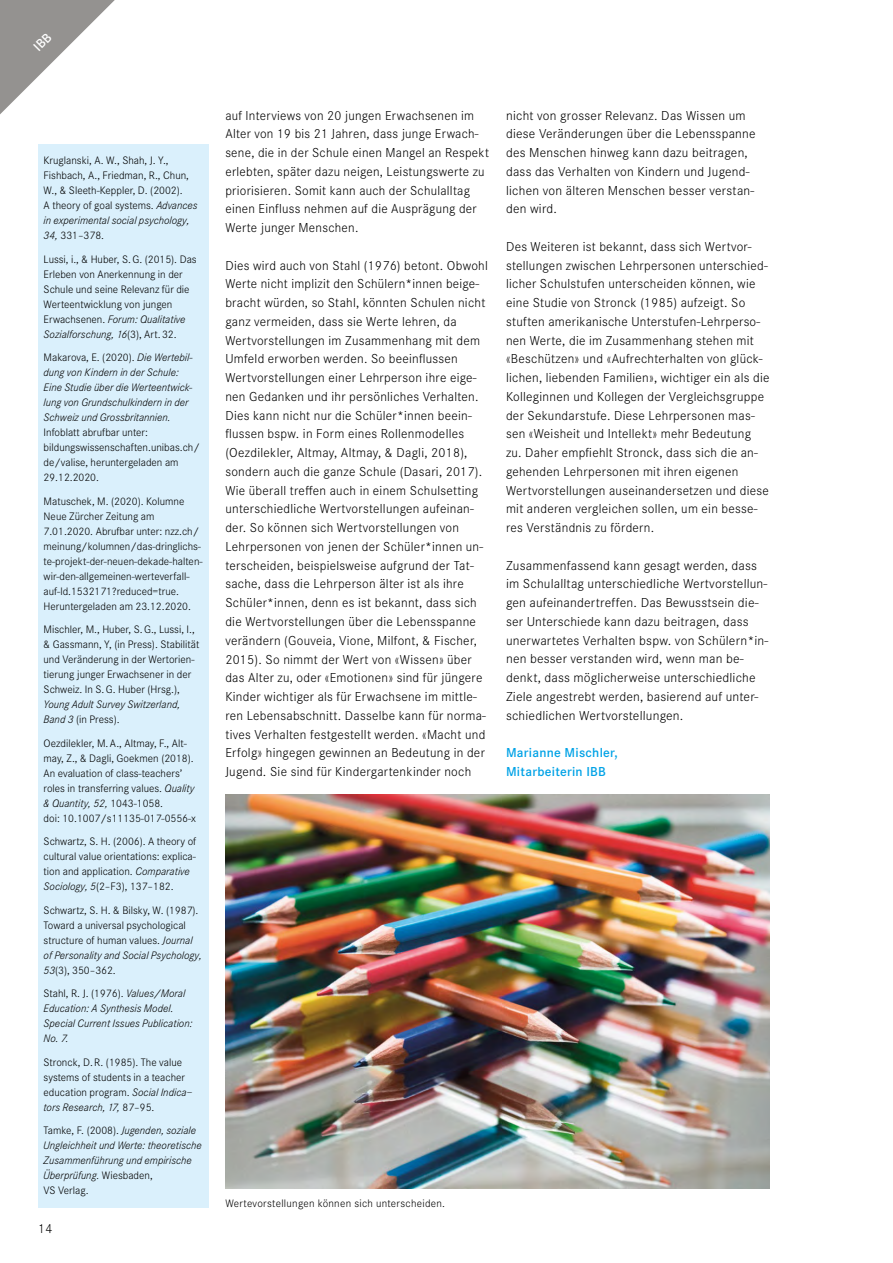
<style>
.page{position:relative;width:893px;height:1263px;background:#fff}
.page>*{position:absolute;margin:0;border:0;box-sizing:border-box;transform-origin:0 0}
.t1{font:300 13.5px/18.8px "Corporate S";letter-spacing:.02em;color:#000}
.t2{font:600 13.5px/18.8px "Corporate S";letter-spacing:.02em;color:#00a2e6}
.t3{font:300 11.25px/15px "Corporate S";color:#000}
.t4{font:italic 300 11.25px/15px "Corporate S";color:#000}
.t5{font:300 11.25px "Corporate S";letter-spacing:.025em;color:#000}
.s1{font-style:italic}
.s2{font-style:normal}
</style>
<div class="page">
<img style="left:225px;top:795px;width:545px;height:393px">
<div style="left:38px;top:144px;width:170px;height:1063px;background:#daf0fc"></div>
<svg style="left:0;top:0;width:115px;height:115px"></svg>
<p class="t3" style="left:44px;top:153px;width:155px">Kruglanski, A. W., Shah, J. Y.,<br>Fishbach, A., Friedman, R., Chun,<br>W., &amp; Sleeth-Keppler, D. (2002).<br>A theory of goal systems. <span class="s1">Advances in experimental social psychology,<br>34,</span> 331–378.</p>
<p class="t3" style="left:44px;top:251px;width:155px">Lussi, i., &amp; Huber, S. G. (2015). Das<br>Erleben von Anerkennung in der<br>Schule und seine Relevanz für die<br>Werteentwicklung von jungen<br>Erwachsenen. <span class="s1">Forum: Qualitative<br>Sozialforschung, 16</span>(3), Art. 32.</p>
<p class="t4" style="left:44px;top:350px;width:150px"><span class="s2">Makarova, E. (2020).</span> Die Wertebil&shy;dung von Kindern in der Schule:<br>Eine Studie über die Werteentwick&shy;lung von Grundschulkindern in der Schweiz und Grossbritannien.</p>
<p class="t3" style="left:44px;top:425px;width:158px">Infoblatt abrufbar unter: bildungswissenschaften.unibas.ch/ de/valise, heruntergeladen am<br>29.12.2020.</p>
<p class="t3" style="left:44px;top:493px;width:161px">Matuschek, M. (2020). Kolumne Neue Zürcher Zeitung am 7.01.2020. Abrufbar unter: nzz.ch/ meinung/kolumnen/das-dringlichs&shy;te-projekt-der-neuen-dekade-halten&shy;wir-den-allgemeinen-werteverfall&shy;auf-ld.1532171?reduced=true.<br>Heruntergeladen am 23.12.2020.</p>
<p class="t3" style="left:44px;top:622px;width:157px">Mischler, M., Huber, S. G., Lussi, I., &amp; Gassmann, Y, (in Press). Stabilität und Veränderung in der Wertorien&shy;tierung junger Erwachsener in der Schweiz. In S. G. Huber (Hrsg.),</p>
<p class="t4" style="left:44px;top:697px;width:138px">Young Adult Survey Switzerland,<br>Band 3 <span class="s2">(in Press).</span></p>
<p class="t3" style="left:44px;top:735px;width:154px">Oezdilekler, M. A., Altmay, F., Alt&shy;may, Z., &amp; Dagli, Goekmen (2018).<br>An evaluation of class-teachers’ roles in transferring values. <span class="s1">Quality &amp; Quantity, 52,</span> 1043-1058.<br>doi: 10.1007/s11135-017-0556-x</p>
<p class="t3" style="left:44px;top:834px;width:154px">Schwartz, S. H. (2006). A theory of cultural value orientations: explica&shy;tion and application. <span class="s1">Comparative Sociology, 5</span>(2–F3), 137–182.</p>
<p class="t3" style="left:44px;top:902px;width:160px">Schwartz, S. H. &amp; Bilsky, W. (1987).<br>Toward a universal psychological structure of human values. <span class="s1">Journal of Personality and Social Psychology,<br>53</span>(3), 350–362.</p>
<p class="t4" style="left:44px;top:986px;width:150px"><span class="s2">Stahl, R. J. (1976).</span> Values/Moral<br>Education: A Synthesis Model.<br>Special Current Issues Publication:<br>No. 7.</p>
<p class="t3" style="left:44px;top:1054px;width:150px">Stronck, D. R. (1985). The value systems of students in a teacher education program. <span class="s1">Social Indica– tors Research, 17,</span> 87–95.</p>
<p class="t4" style="left:44px;top:1123px;width:160px"><span class="s2">Tamke, F. (2008).</span> Jugenden, soziale<br>Ungleichheit und Werte: theoretische<br>Zusammenführung und empirische<br>Überprüfung. <span class="s2">Wiesbaden,<br>VS Verlag.</span></p>
<p class="t1" style="left:38px;top:1219px;width:16px">14</p>
<p class="t1" style="left:225px;top:105px;width:265px">auf Interviews von 20 jungen Erwachsenen im Alter von 19 bis 21 Jahren, dass junge Erwach&shy;sene, die in der Schule einen Mangel an Respekt erlebten, später dazu neigen, Leistungswerte zu priorisieren. Somit kann auch der Schulalltag einen Einfluss nehmen auf die Ausprägung der Werte junger Menschen.</p>
<p class="t1" style="left:225px;top:255px;width:264px">Dies wird auch von Stahl (1976) betont. Obwohl Werte nicht implizit den Schülern*innen beige&shy;bracht würden, so Stahl, könnten Schulen nicht ganz vermeiden, dass sie Werte lehren, da Wertvorstellungen im Zusammenhang mit dem Umfeld erworben werden. So beeinflussen Wertvorstellungen einer Lehrperson ihre eige&shy;nen Gedanken und ihr persönliches Verhalten.<br>Dies kann nicht nur die Schüler*innen beein&shy;flussen bspw. in Form eines Rollenmodelles (Oezdilekler, Altmay, Altmay, &amp; Dagli, 2018), sondern auch die ganze Schule (Dasari, 2017).<br>Wie überall treffen auch in einem Schulsetting unterschiedliche Wertvorstellungen aufeinan&shy;der. So können sich Wertvorstellungen von Lehrpersonen von jenen der Schüler*innen un&shy;terscheiden, beispielsweise aufgrund der Tat&shy;sache, dass die Lehrperson älter ist als ihre Schüler*innen, denn es ist bekannt, dass sich die Wertvorstellungen über die Lebensspanne verändern (Gouveia, Vione, Milfont, &amp; Fischer, 2015). So nimmt der Wert von «Wissen» über das Alter zu, oder «Emotionen» sind für jüngere Kinder wichtiger als für Erwachsene im mittle&shy;ren Lebensabschnitt. Dasselbe kann für norma&shy;tives Verhalten festgestellt werden. «Macht und Erfolg» hingegen gewinnen an Bedeutung in der Jugend. Sie sind für Kindergartenkinder noch</p>
<p class="t1" style="left:506px;top:105px;width:251px">nicht von grosser Relevanz. Das Wissen um diese Veränderungen über die Lebensspanne des Menschen hinweg kann dazu beitragen, dass das Verhalten von Kindern und Jugend&shy;lichen von älteren Menschen besser verstan&shy;den wird.</p>
<p class="t1" style="left:506px;top:237px;width:265px">Des Weiteren ist bekannt, dass sich Wertvor&shy;stellungen zwischen Lehrpersonen unterschied&shy;licher Schulstufen unterscheiden können, wie eine Studie von Stronck (1985) aufzeigt. So stuften amerikanische Unterstufen-Lehrperso&shy;nen Werte, die im Zusammenhang stehen mit «Beschützen» und «Aufrechterhalten von glück&shy;lichen, liebenden Familien», wichtiger ein als die Kolleginnen und Kollegen der Vergleichsgruppe der Sekundarstufe. Diese Lehrpersonen mas&shy;sen «Weisheit und Intellekt» mehr Bedeutung zu. Daher empfiehlt Stronck, dass sich die an&shy;gehenden Lehrpersonen mit ihren eigenen Wertvorstellungen auseinandersetzen und diese mit anderen vergleichen sollen, um ein besse&shy;res Verständnis zu fördern.</p>
<p class="t1" style="left:506px;top:555px;width:264px">Zusammenfassend kann gesagt werden, dass im Schulalltag unterschiedliche Wertvorstellun&shy;gen aufeinandertreffen. Das Bewusstsein die&shy;ser Unterschiede kann dazu beitragen, dass unerwartetes Verhalten bspw. von Schülern*in&shy;nen besser verstanden wird, wenn man be&shy;denkt, dass möglicherweise unterschiedliche Ziele angestrebt werden, basierend auf unter&shy;schiedlichen Wertvorstellungen.</p>
<p class="t2" style="left:506px;top:743px;width:113px">Marianne Mischler,<br>Mitarbeiterin IBB</p>
<p class="t5" style="left:225px;top:1196px;width:221px">Wertevorstellungen können sich unterscheiden.</p>
</div>
